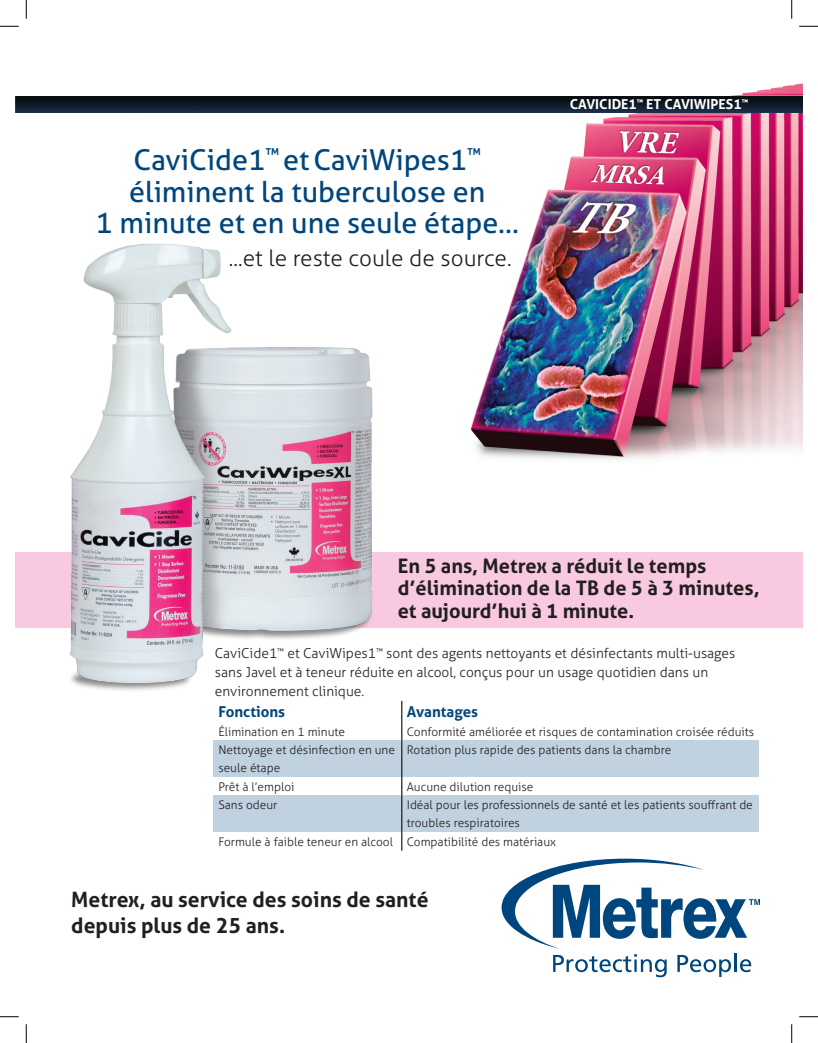
<style>
.page{position:relative;width:818px;height:1043px;background:#fff}
.page>*{position:absolute;margin:0;border:0;box-sizing:border-box;transform-origin:0 0}
.t1{font:28.75px/31.8px "Aller";color:#00467e;text-align:center}
.t2{font:300 22.5px "Aller";color:#231f20}
.t3{font:700 21.12px/25.4px "Aller";color:#231f20}
.t4{font:700 20px/22.5px "Aller";color:#231f20}
.t5{font:700 15px "Aller";color:#00467e}
.t6{font:300 13.75px/18.8px "Aller";color:#231f20}
.t7{font:700 13.75px "Aller";color:#fff}
.t8{font:300 11.88px/17.5px "Aller";color:#231f20}
</style>
<div class="page">
<img style="left:203px;top:83px;width:599px;height:377px">
<div style="left:15px;top:552px;width:787px;height:76px;background:#f8c9e1"></div>
<img style="left:15px;top:97px;width:787px;height:16px">
<svg style="left:501px;top:858px;width:259px;height:119px"></svg>
<img style="left:69px;top:210px;width:338px;height:640px">
<div style="left:213px;top:740px;width:546px;height:37px;background:#c0d1df"></div>
<div style="left:213px;top:795px;width:546px;height:37px;background:#c0d1df"></div>
<svg style="left:401px;top:700px;width:1px;height:40px"></svg>
<hr style="left:401px;top:740px;width:1px;height:37px;background:#231f20">
<svg style="left:401px;top:777px;width:1px;height:18px"></svg>
<hr style="left:401px;top:795px;width:1px;height:37px;background:#231f20">
<svg style="left:401px;top:832px;width:1px;height:18px"></svg>
<svg style="left:0;top:25px;width:19px;height:2px"></svg>
<svg style="left:799px;top:25px;width:19px;height:2px"></svg>
<svg style="left:0;top:1016px;width:19px;height:1px"></svg>
<svg style="left:799px;top:1016px;width:19px;height:1px"></svg>
<svg style="left:25px;top:0;width:2px;height:19px"></svg>
<svg style="left:25px;top:1024px;width:2px;height:18px"></svg>
<svg style="left:791px;top:0;width:1px;height:19px"></svg>
<svg style="left:791px;top:1024px;width:1px;height:18px"></svg>
<h1 class="t1" style="left:95px;top:144px;width:425px">CaviCide1<sup>™</sup> etCaviWipes1<sup>™ </sup>éliminent la tuberculose en<br>1 minute et en une seule étape...</h1>
<h2 class="t2" style="left:229px;top:244px;width:284px">...et le reste coule de source.</h2>
<p class="t7" style="left:569px;top:96px;width:180px">CAVICIDE1<sup>™</sup> ET CAVIWIPES1<sup>™</sup></p>
<h3 class="t4" style="left:398px;top:554px;width:363px">En 5 ans, Metrex a réduit le temps d’élimination de la TB de 5 à 3 minutes, et aujourd’hui à 1 minute.</h3>
<p class="t6" style="left:215px;top:644px;width:522px">CaviCide1<sup>™</sup> et CaviWipes1<sup>™</sup> sont des agents nettoyants et désinfectants multi-usages sans Javel et à teneur réduite en alcool, conçus pour un usage quotidien dans un environnement clinique.</p>
<p class="t5" style="left:218px;top:702px;width:68px">Fonctions</p>
<p class="t5" style="left:407px;top:702px;width:73px">Avantages</p>
<p class="t8" style="left:218px;top:722px;width:128px">Élimination en 1 minute</p>
<p class="t8" style="left:407px;top:722px;width:349px">Conformité améliorée et risques de contamination croisée réduits</p>
<p class="t8" style="left:218px;top:741px;width:178px">Nettoyage et désinfection en une seule étape</p>
<p class="t8" style="left:407px;top:741px;width:266px">Rotation plus rapide des patients dans la chambre</p>
<p class="t8" style="left:218px;top:777px;width:78px">Prêt à l’emploi</p>
<p class="t8" style="left:407px;top:777px;width:128px">Aucune dilution requise</p>
<p class="t8" style="left:218px;top:796px;width:60px">Sans odeur</p>
<p class="t8" style="left:407px;top:796px;width:347px">Idéal pour les professionnels de santé et les patients souffrant de troubles respiratoires</p>
<p class="t8" style="left:218px;top:832px;width:339px">Formule à faible teneur en alcool Compatibilité des matériaux</p>
<h3 class="t3" style="left:71px;top:886px;width:359px">Metrex, au service des soins de santé depuis plus de 25 ans.</h3>
</div>
